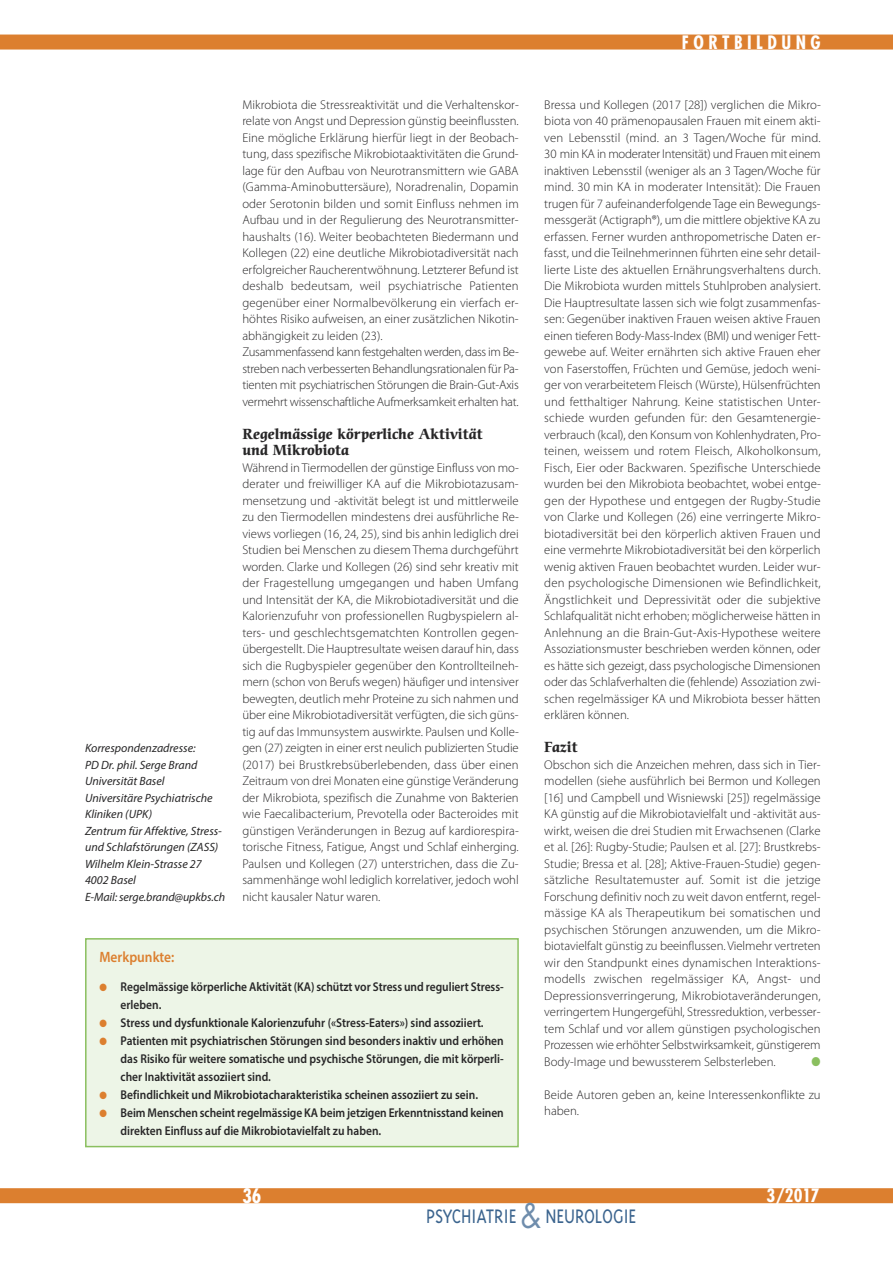
<style>
.page{position:relative;width:893px;height:1263px;background:#fff}
.page>*{position:absolute;margin:0;border:0;box-sizing:border-box;transform-origin:0 0}
.t1{font:300 22.5px "Triplex";color:#3b648e;scale:.88 1}
.t2{font:700 condensed 19.5px "Futura";color:#fff}
.t3{font:700 condensed 18px "Futura";letter-spacing:.25em;color:#fff}
.t4{font:600 15px "Myriad Pro";color:#dc7f2f;scale:.9 1}
.t5{font:700 14.25px/16.5px "Cerigo";color:#272627}
.t6{font:300 12.75px/16.5px "Myriad Pro";color:#272627;text-align:justify}
.t7{font:600 12.75px/18px "Myriad Pro";color:#272627;scale:.9 1}
.t8{font:12.75px "Zapf Dingbats";color:#8abf5f;scale:.9 1}
.t9{font:italic 12px/16.5px "Myriad Pro";color:#272627}
.s1{color:#dc7f2f}
.s2{font-family:"Futura";font-weight:400;font-size:33px;color:#6f8dac}
</style>
<div class="page">
<div style="left:0;top:1188px;width:893px;height:15px;background:#dc7f2f"></div>
<div style="left:0;top:35px;width:893px;height:15px;background:#dc7f2f"></div>
<div style="left:87px;top:939px;width:430px;height:207px;background:#edf5e7"></div>
<div style="left:85px;top:938px;width:434px;height:209px;border:2px solid #8abf5f"></div>
<p class="t9" style="left:85px;top:741px;width:142px">Korrespondenzadresse:<br>PD Dr. phil. Serge Brand<br>Universität Basel<br>Universitäre Psychiatrische<br>Kliniken (UPK)<br>Zentrum für Affektive, Stress&shy;und Schlafstörungen (ZASS)<br>Wilhelm Klein-Strasse 27<br>4002 Basel<br>E-Mail: serge.brand@upkbs.ch</p>
<p class="t6" style="left:242px;top:97px;width:278px;text-align:left">Mikrobiota die Stressreaktivität und die Verhaltenskor&shy;relate von Angst und Depression günstig beeinflussten.<br>Eine mögliche Erklärung hierfür liegt in der Beobach&shy;tung, dass spezifische Mikrobiotaaktivitäten die Grund&shy;lage für den Aufbau von Neurotransmittern wie GABA (Gamma-Aminobuttersäure), Noradrenalin, Dopamin oder Serotonin bilden und somit Einfluss nehmen im Aufbau und in der Regulierung des Neurotransmitter&shy;haushalts (16). Weiter beobachteten Biedermann und Kollegen (22) eine deutliche Mikrobiotadiversität nach erfolgreicher Raucherentwöhnung. Letzterer Befund ist deshalb bedeutsam, weil psychiatrische Patienten gegenüber einer Normalbevölkerung ein vierfach er&shy;höhtes Risiko aufweisen, an einer zusätzlichen Nikotin&shy;abhängigkeit zu leiden (23).<br>Zusammenfassend kann festgehalten werden, dass im Be&shy;streben nach verbesserten Behandlungsrationalen für Pa&shy;tienten mit psychiatrischen Störungen die Brain-Gut-Axis vermehrt wissenschaftliche Aufmerksamkeit erhalten hat.</p>
<p class="t5" style="left:242px;top:427px;width:242px">Regelmässige körperliche Aktivität und Mikrobiota</p>
<p class="t6" style="left:242px;top:460px;width:278px">Während in Tiermodellen der günstige Einfluss von mo&shy;derater und freiwilliger KA auf die Mikrobiotazusam&shy;mensetzung und -aktivität belegt ist und mittlerweile zu den Tiermodellen mindestens drei ausführliche Re&shy;views vorliegen (16, 24, 25), sind bis anhin lediglich drei Studien bei Menschen zu diesem Thema durchgeführt worden. Clarke und Kollegen (26) sind sehr kreativ mit der Fragestellung umgegangen und haben Umfang und Intensität der KA, die Mikrobiotadiversität und die Kalorienzufuhr von professionellen Rugbyspielern al&shy;ters- und geschlechtsgematchten Kontrollen gegen&shy;übergestellt. Die Hauptresultate weisen darauf hin, dass sich die Rugbyspieler gegenüber den Kontrollteilneh&shy;mern (schon von Berufs wegen) häufiger und intensiver bewegten, deutlich mehr Proteine zu sich nahmen und über eine Mikrobiotadiversität verfügten, die sich güns&shy;tig auf das Immunsystem auswirkte. Paulsen und Kolle&shy;gen (27) zeigten in einer erst neulich publizierten Studie (2017) bei Brustkrebsüberlebenden, dass über einen Zeitraum von drei Monaten eine günstige Veränderung der Mikrobiota, spezifisch die Zunahme von Bakterien wie Faecalibacterium, Prevotella oder Bacteroides mit günstigen Veränderungen in Bezug auf kardiorespira&shy;torische Fitness, Fatigue, Angst und Schlaf einherging.<br>Paulsen und Kollegen (27) unterstrichen, dass die Zu&shy;sammenhänge wohl lediglich korrelativer, jedoch wohl nicht kausaler Natur waren.</p>
<p class="t4" style="left:99px;top:951px;width:85px">Merkpunkte:</p>
<p class="t7" style="left:121px;top:979px;width:427px;text-indent:-21px"><span class="s1">●</span> Regelmässige körperliche Aktivität (KA) schützt vor Stress und reguliert Stress&shy;erleben.</p>
<p class="t7" style="left:99px;top:1015px;width:429px"><span class="s1">●</span> Stress und dysfunktionale Kalorienzufuhr («Stress-Eaters») sind assoziiert.</p>
<p class="t7" style="left:121px;top:1033px;width:427px;text-align:justify;text-indent:-21px"><span class="s1">●</span> Patienten mit psychiatrischen Störungen sind besonders inaktiv und erhöhen das Risiko für weitere somatische und psychische Störungen, die mit körperli&shy;cher Inaktivität assoziiert sind.</p>
<p class="t7" style="left:99px;top:1087px;width:422px"><span class="s1">●</span> Befindlichkeit und Mikrobiotacharakteristika scheinen assoziiert zu sein.</p>
<p class="t7" style="left:121px;top:1105px;width:427px;text-indent:-21px"><span class="s1">●</span> Beim Menschen scheint regelmässige KA beim jetzigen Erkenntnisstand keinen direkten Einfluss auf die Mikrobiotavielfalt zu haben.</p>
<h3 class="t3" style="left:682px;top:34px;width:140px">FORTBILDUNG</h3>
<p class="t6" style="left:544px;top:97px;width:278px">Bressa und Kollegen (2017 [28]) verglichen die Mikro&shy;biota von 40 prämenopausalen Frauen mit einem akti&shy;ven Lebensstil (mind. an 3 Tagen/Woche für mind.<br>30 min KA in moderater Intensität) und Frauen mit einem inaktiven Lebensstil (weniger als an 3 Tagen/Woche für mind. 30 min KA in moderater Intensität): Die Frauen trugen für 7 aufeinanderfolgende Tage ein Bewegungs&shy;messgerät (Actigraph®), um die mittlere objektive KA zu erfassen. Ferner wurden anthropometrische Daten er&shy;fasst, und die Teilnehmerinnen führten eine sehr detail&shy;lierte Liste des aktuellen Ernährungsverhaltens durch.<br>Die Mikrobiota wurden mittels Stuhlproben analysiert.<br>Die Hauptresultate lassen sich wie folgt zusammenfas&shy;sen: Gegenüber inaktiven Frauen weisen aktive Frauen einen tieferen Body-Mass-Index (BMI) und weniger Fett&shy;gewebe auf. Weiter ernährten sich aktive Frauen eher von Faserstoffen, Früchten und Gemüse, jedoch weni&shy;ger von verarbeitetem Fleisch (Würste), Hülsenfrüchten und fetthaltiger Nahrung. Keine statistischen Unter&shy;schiede wurden gefunden für: den Gesamtenergie&shy;verbrauch (kcal), den Konsum von Kohlenhydraten, Pro&shy;teinen, weissem und rotem Fleisch, Alkoholkonsum, Fisch, Eier oder Backwaren. Spezifische Unterschiede wurden bei den Mikrobiota beobachtet, wobei entge&shy;gen der Hypothese und entgegen der Rugby-Studie von Clarke und Kollegen (26) eine verringerte Mikro&shy;biotadiversität bei den körperlich aktiven Frauen und eine vermehrte Mikrobiotadiversität bei den körperlich wenig aktiven Frauen beobachtet wurden. Leider wur&shy;den psychologische Dimensionen wie Befindlichkeit, Ängstlichkeit und Depressivität oder die subjektive Schlafqualität nicht erhoben; möglicherweise hätten in Anlehnung an die Brain-Gut-Axis-Hypothese weitere Assoziationsmuster beschrieben werden können, oder es hätte sich gezeigt, dass psychologische Dimensionen oder das Schlafverhalten die (fehlende) Assoziation zwi&shy;schen regelmässiger KA und Mikrobiota besser hätten erklären können.</p>
<p class="t5" style="left:544px;top:740px;width:35px">Fazit</p>
<p class="t6" style="left:544px;top:757px;width:278px">Obschon sich die Anzeichen mehren, dass sich in Tier&shy;modellen (siehe ausführlich bei Bermon und Kollegen [16] und Campbell und Wisniewski [25]) regelmässige KA günstig auf die Mikrobiotavielfalt und -aktivität aus&shy;wirkt, weisen die drei Studien mit Erwachsenen (Clarke et al. [26]: Rugby-Studie; Paulsen et al. [27]: Brustkrebs-Studie; Bressa et al. [28]; Aktive-Frauen-Studie) gegen&shy;sätzliche Resultatemuster auf. Somit ist die jetzige Forschung definitiv noch zu weit davon entfernt, regel&shy;mässige KA als Therapeutikum bei somatischen und psychischen Störungen anzuwenden, um die Mikro&shy;biotavielfalt günstig zu beeinflussen. Vielmehr vertreten wir den Standpunkt eines dynamischen Interaktions&shy;modells zwischen regelmässiger KA, Angst- und Depressionsverringerung, Mikrobiotaveränderungen, verringertem Hungergefühl, Stressreduktion, verbesser&shy;tem Schlaf und vor allem günstigen psychologischen Prozessen wie erhöhter Selbstwirksamkeit, günstigerem Body-Image und bewussterem Selbsterleben.</p>
<p class="t8" style="left:812px;top:1054px;width:12px">●</p>
<p class="t6" style="left:544px;top:1087px;width:278px">Beide Autoren geben an, keine Interessenkonflikte zu haben.</p>
<h2 class="t2" style="left:242px;top:1187px;width:21px">36</h2>
<h1 class="t1" style="left:426px;top:1202px;width:240px">PSYCHIATRIE <span class="s2">&amp;</span> NEUROLOGIE</h1>
<h3 class="t3" style="left:766px;top:1188px;width:55px">3/2017</h3>
</div>
